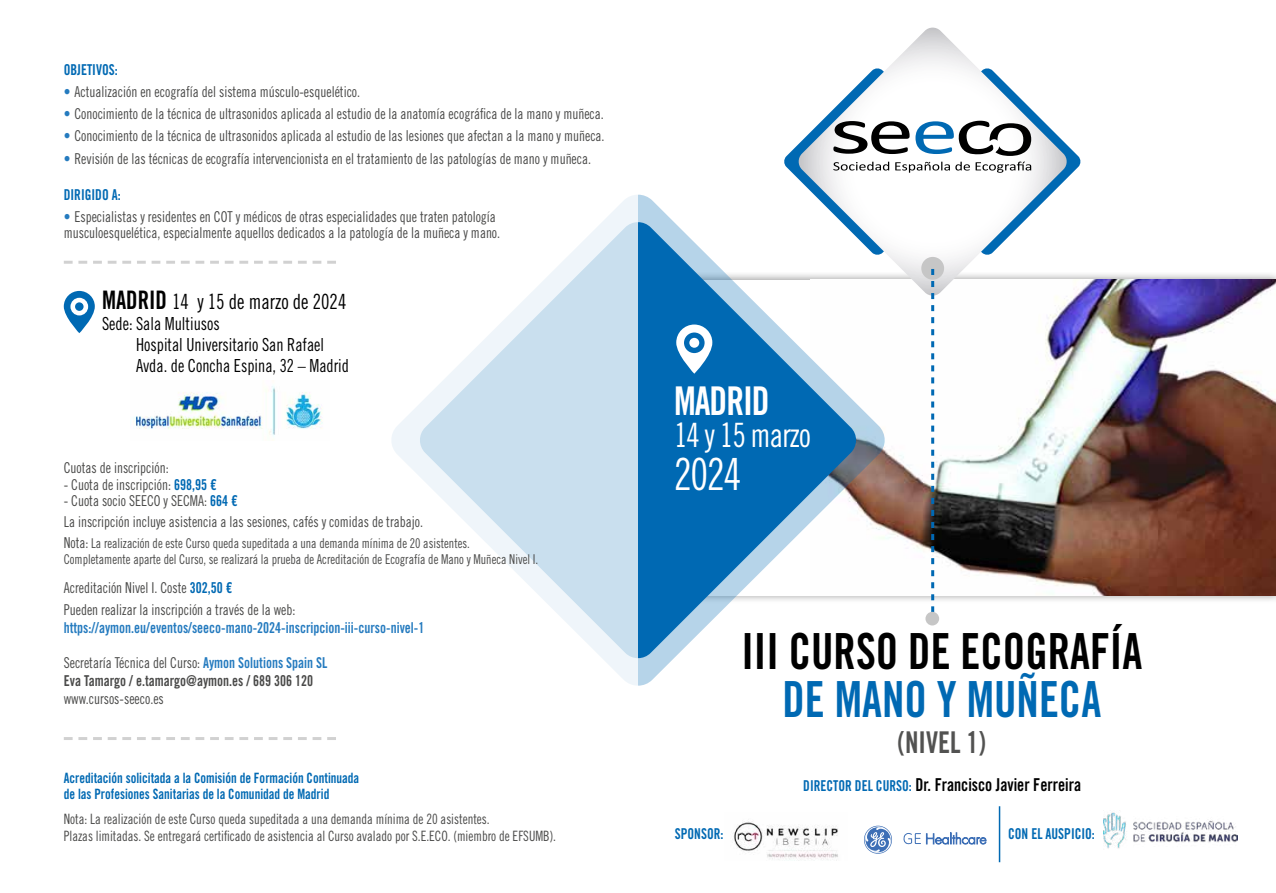
<style>
.page{position:relative;width:1276px;height:893px;background:#fff}
.page>*{position:absolute;margin:0;border:0;box-sizing:border-box;transform-origin:0 0}
.t1{font:49.8px "Trade Gothic LT Std Bd Cn 20";color:#000;scale:.9 1}
.t2{font:49.8px "Trade Gothic LT Std Bd Cn 20";color:#0069b3;scale:.9 1}
.t3{font:44.4px "Trade Gothic LT Std Cn 18";color:#fff;scale:.9 1}
.t4{font:39.6px "Trade Gothic LT Std Bd Cn 20";letter-spacing:-.03em;color:#fff;scale:.9 1}
.t5{font:33.6px "Trade Gothic LT Std Cn 18";letter-spacing:-.03em;color:#fff;scale:.9 1}
.t6{font:30px "Trade Gothic LT Std Bd Cn 20";color:#525251;scale:.9 1}
.t7{font:21px "Trade Gothic LT Std Cn 18";color:#000;scale:.9 1}
.t8{font:18px/21px "Trade Gothic LT Std Cn 18";color:#000;scale:.9 1}
.t9{font:17.85px "Trade Gothic LT Std Bd Cn 20";color:#000;scale:.9 1}
.t10{font:15px/16.2px "Trade Gothic LT Std Cn 18";color:#4a4a49;scale:.9 1}
.t11{font:15px "Trade Gothic LT Std Bd Cn 20";color:#257bbf;scale:.9 1}
.t12{font:15px "Trade Gothic LT Std Bd Cn 20";color:#0069b3;scale:.9 1}
.t13{font:15px "Trade Gothic LT Std Bd Cn 20";color:#4a4a49;scale:.9 1}
.t14{font:14.25px/16.5px "Trade Gothic LT Std Cn 18";color:#4a4a49;scale:.9 1}
.t15{font:14.25px/16.5px "Trade Gothic LT Std Bd Cn 20";color:#0069b3;scale:.9 1}
.t16{font:13.5px/16.2px "Trade Gothic LT Std Cn 18";color:#4a4a49;scale:.9 1}
.s1{color:#257bbf}
.s2{font-family:"Trade Gothic LT Std Bd Cn 20";font-size:25.5px}
.s3{font-family:"Trade Gothic LT Std Bd Cn 20";color:#0069b3}
.s4{font-size:15px}
.s5{font-family:"Trade Gothic LT Std Bd Cn 20";color:#257bbf}
.s6{font-size:15px;color:#0069b3}
</style>
<div class="page">
<div style="left:629px;top:271px;width:647px;height:333px;background:#000;opacity:.43"></div>
<img style="left:886px;top:280px;width:390px;height:315px">
<svg style="left:638px;top:194px;width:248px;height:492px"></svg>
<svg style="left:638px;top:220px;width:220px;height:440px;fill:#0069b3"></svg>
<svg style="left:392px;top:195px;width:246px;height:490px"></svg>
<svg style="left:797px;top:28px;width:270px;height:269px"></svg>
<svg style="left:783px;top:68px;width:298px;height:187px"></svg>
<div style="left:921px;top:257px;width:23px;height:23px;background:#c6c6c6;border-radius:50%"></div>
<svg style="left:931px;top:269px;width:3px;height:343px"></svg>
<div style="left:925px;top:612px;width:14px;height:13px;background:#c6c6c6;border-radius:50%"></div>
<svg style="left:64px;top:291px;width:31px;height:42px"></svg>
<div style="left:70px;top:298px;width:18px;height:17px;background:#fff;border-radius:50%"></div>
<div style="left:75px;top:302px;width:9px;height:9px;background:#0069b3;border-radius:50%"></div>
<svg style="left:64px;top:261px;width:272px;height:3px"></svg>
<img style="left:732px;top:821px;width:106px;height:39px">
<img style="left:1103px;top:812px;width:134px;height:37px">
<svg style="left:864px;top:826px;width:28px;height:28px"></svg>
<svg style="left:903px;top:833px;width:83px;height:11px"></svg>
<img style="left:133px;top:386px;width:190px;height:50px">
<hr style="left:998px;top:806px;width:2px;height:56px;background:#0069b3">
<svg style="left:676px;top:325px;width:36px;height:49px"></svg>
<div style="left:684px;top:332px;width:20px;height:21px;background:#0069b3;border-radius:50%"></div>
<div style="left:689px;top:338px;width:10px;height:10px;background:#fff;border-radius:50%"></div>
<svg style="left:64px;top:737px;width:272px;height:3px"></svg>
<p class="t12" style="left:64px;top:60px;width:61px">OBJETIVOS:</p>
<p class="t10" style="left:64px;top:83px;width:331px"><span class="s1">•</span> Actualización en ecografía del sistema músculo-esquelético.</p>
<p class="t10" style="left:64px;top:105px;width:601px"><span class="s1">•</span> Conocimiento de la técnica de ultrasonidos aplicada al estudio de la anatomía ecográfica de la mano y muñeca.</p>
<p class="t10" style="left:64px;top:128px;width:602px"><span class="s1">•</span> Conocimiento de la técnica de ultrasonidos aplicada al estudio de las lesiones que afectan a la mano y muñeca.</p>
<p class="t10" style="left:64px;top:150px;width:587px"><span class="s1">•</span> Revisión de las técnicas de ecografía intervencionista en el tratamiento de las patologías de mano y muñeca.</p>
<p class="t12" style="left:64px;top:185px;width:65px">DIRIGIDO A:</p>
<p class="t10" style="left:64px;top:208px;width:486px"><span class="s1">•</span> Especialistas y residentes en COT y médicos de otras especialidades que traten patología musculoesquelética, especialmente aquellos dedicados a la patología de la muñeca y mano.</p>
<h3 class="t7" style="left:102px;top:289px;width:273px"><span class="s2">MADRID</span> 14 y 15 de marzo de 2024</h3>
<p class="t8" style="left:136px;top:313px;width:238px;text-indent:-34px">Sede: Sala Multiusos<br>Hospital Universitario San Rafael<br>Avda. de Concha Espina, 32 – Madrid</p>
<p class="t10" style="left:64px;top:460px;width:118px">Cuotas de inscripción:</p>
<p class="t10" style="left:64px;top:476px;width:171px">- Cuota de inscripción: <span class="s3">698,95 €</span></p>
<p class="t10" style="left:64px;top:491px;width:401px;line-height:20.7px">- Cuota socio SEECO y SECMA: <span class="s3">664 €<br></span>La inscripción incluye asistencia a las sesiones, cafés y comidas de trabajo.</p>
<p class="t16" style="left:64px;top:535px;width:529px"><span class="s4">Nota:</span> La realización de este Curso queda supeditada a una demanda mínima de 20 asistentes.<br>Completamente aparte del Curso, se realizará la prueba de Acreditación de Ecografía de Mano y Muñeca Nivel I.</p>
<p class="t10" style="left:64px;top:576px;width:259px;line-height:22.2px">Acreditación Nivel I. Coste <span class="s3">302,50 €<br></span>Pueden realizar la inscripción a través de la web:</p>
<p class="t11" style="left:64px;top:618px;width:402px">https://aymon.eu/eventos/seeco-mano-2024-inscripcion-iii-curso-nivel-1</p>
<p class="t10" style="left:64px;top:654px;width:294px">Secretaría Técnica del Curso: <span class="s5">Aymon Solutions Spain SL</span></p>
<p class="t13" style="left:64px;top:671px;width:279px">Eva Tamargo / e.tamargo@aymon.es / 689 306 120</p>
<p class="t10" style="left:64px;top:690px;width:113px">www.cursos-seeco.es</p>
<p class="t15" style="left:64px;top:769px;width:330px">Acreditación solicitada a la Comisión de Formación Continuada de las Profesiones Sanitarias de la Comunidad de Madrid</p>
<p class="t14" style="left:64px;top:810px;width:548px">Nota: La realización de este Curso queda supeditada a una demanda mínima de 20 asistentes.<br>Plazas limitadas. Se entregará certificado de asistencia al Curso avalado por S.E.ECO. (miembro de EFSUMB).</p>
<h3 class="t4" style="left:674px;top:377px;width:108px">MADRID</h3>
<h3 class="t5" style="left:674px;top:415px;width:153px">14 y 15 marzo</h3>
<h2 class="t3" style="left:674px;top:448px;width:76px">2024</h2>
<h1 class="t1" style="left:741px;top:621px;width:447px">III CURSO DE ECOGRAFÍA</h1>
<h1 class="t2" style="left:782px;top:669px;width:356px">DE MANO Y MUÑECA</h1>
<h3 class="t6" style="left:897px;top:724px;width:100px">(NIVEL 1)</h3>
<p class="t9" style="left:803px;top:774px;width:310px"><span class="s6">DIRECTOR DEL CURSO:</span> Dr. Francisco Javier Ferreira</p>
<p class="t12" style="left:675px;top:824px;width:56px">SPONSOR:</p>
<p class="t12" style="left:1008px;top:824px;width:98px">CON EL AUSPICIO:</p>
</div>
